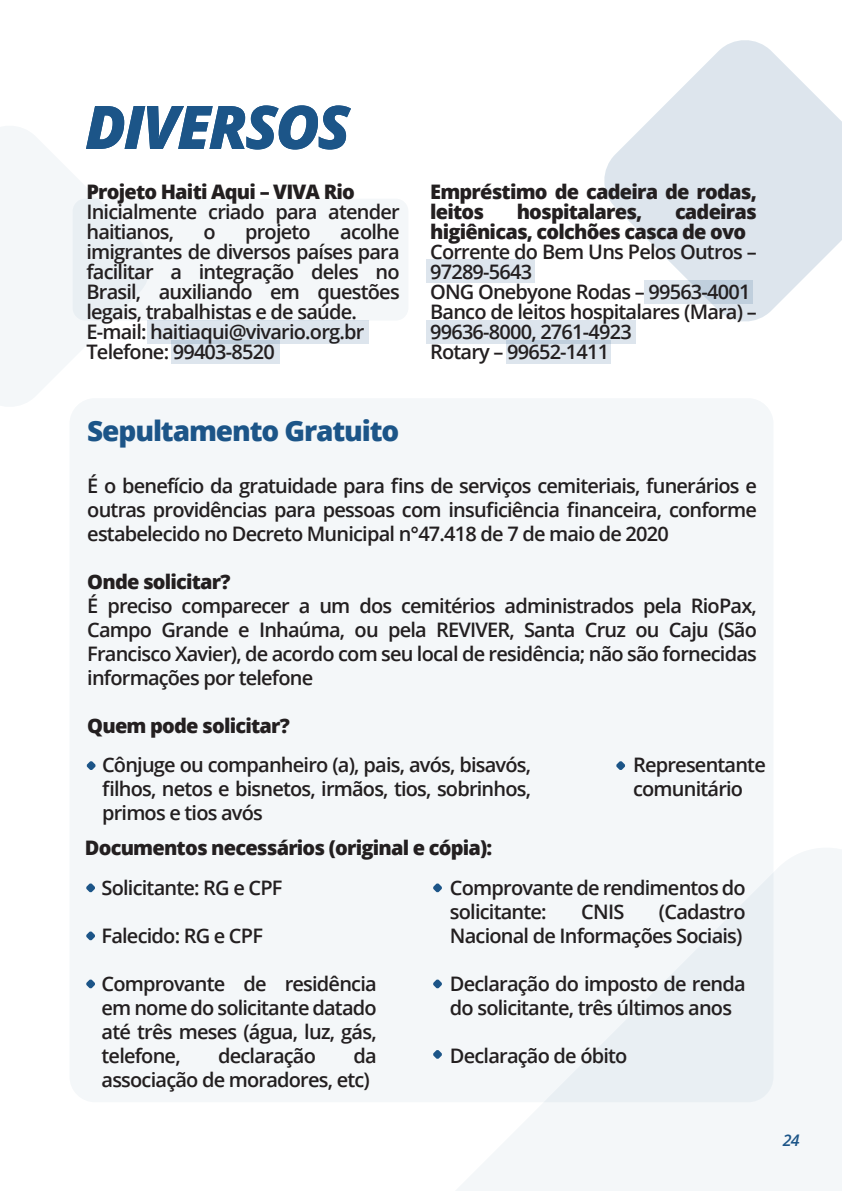
<style>
.page{position:relative;width:842px;height:1191px;background:#fff}
.page>*{position:absolute;margin:0;border:0;box-sizing:border-box;transform-origin:0 0}
.t1{font:italic 800 60px "Open Sans";letter-spacing:-.04em;color:#1c5588}
.t2{font:800 28px "Open Sans";letter-spacing:-.04em;color:#1c5588}
.t3{font:600 20px/24px "Open Sans";letter-spacing:-.04em;color:#231f20}
.t4{font:800 20px/20px "Open Sans";letter-spacing:-.04em;color:#231f20}
.t5{font:italic 600 16px "Open Sans";color:#1c5588}
</style>
<div class="page">
<svg style="left:456px;top:848px;width:386px;height:343px;fill:#f4f7f9"></svg>
<svg style="left:604px;top:40px;width:238px;height:281px;fill:#dde5ed"></svg>
<svg style="left:0;top:126px;width:110px;height:280px;fill:#f4f7f9"></svg>
<div style="left:171px;top:340px;width:108px;height:24px;background:#dde5ed"></div>
<div style="left:426px;top:260px;width:108px;height:23px;background:#dde5ed"></div>
<svg style="left:645px;top:280px;width:108px;height:23px;background:#cedae5"></svg>
<div style="left:507px;top:340px;width:104px;height:24px;background:#dde5ed"></div>
<svg style="left:426px;top:321px;width:210px;height:23px;background:#dae3eb"></svg>
<svg style="left:147px;top:321px;width:221px;height:23px;background:#dae3eb"></svg>
<div style="left:73px;top:199px;width:335px;height:122px;background:#f4f7f9;border-radius:13px"></div>
<div style="left:69px;top:398px;width:704px;height:704px;background:#f4f7f9;border-radius:26px"></div>
<svg style="left:87px;top:761px;width:9px;height:9px"></svg>
<svg style="left:616px;top:761px;width:9px;height:9px"></svg>
<svg style="left:86px;top:883px;width:9px;height:9px"></svg>
<svg style="left:433px;top:883px;width:9px;height:9px"></svg>
<svg style="left:433px;top:1050px;width:9px;height:9px"></svg>
<svg style="left:433px;top:979px;width:9px;height:9px"></svg>
<svg style="left:86px;top:931px;width:9px;height:9px"></svg>
<svg style="left:86px;top:979px;width:9px;height:9px"></svg>
<h1 class="t1" style="left:85px;top:81px;width:267px">DIVERSOS</h1>
<p class="t4" style="left:86px;top:181px;width:270px">Projeto Haiti Aqui – VIVA Rio</p>
<p class="t3" style="left:86px;top:201px;width:315px;line-height:20px">Inicialmente criado para atender haitianos,</p>
<p class="t3" style="left:86px;top:221px;width:315px;line-height:20px;text-indent:254px">acolhe imigrantes de diversos países para facilitar a integração deles no<br>Brasil, auxiliando em questões legais, trabalhistas e de saúde.<br>E-mail: haitiaqui@vivario.org.br<br>Telefone: 99403-8520</p>
<p class="t3" style="left:204px;top:219px;width:14px">o</p>
<p class="t3" style="left:245px;top:219px;width:67px">projeto</p>
<p class="t4" style="left:430px;top:181px;width:328px">Empréstimo de cadeira de rodas, leitos</p>
<p class="t4" style="left:430px;top:201px;width:328px;text-indent:245px">cadeiras higiênicas, colchões casca de ovo</p>
<p class="t3" style="left:430px;top:241px;width:328px;line-height:20px">Corrente do Bem Uns Pelos Outros –<br>97289-5643<br>ONG Onebyone Rodas – 99563-4001<br>Banco de leitos hospitalares (Mara) –<br>99636-8000, 2761-4923<br>Rotary – 99652-1411</p>
<p class="t4" style="left:517px;top:201px;width:127px">hospitalares,</p>
<h2 class="t2" style="left:87px;top:409px;width:314px">Sepultamento Gratuito</h2>
<p class="t3" style="left:87px;top:473px;width:671px;text-align:justify">É o benefício da gratuidade para fins de serviços cemiteriais, funerários e outras providências para pessoas com insuficiência financeira, conforme estabelecido no Decreto Municipal n°47.418 de 7 de maio de 2020</p>
<p class="t4" style="left:87px;top:571px;width:145px">Onde solicitar?</p>
<p class="t3" style="left:87px;top:593px;width:671px;text-align:justify">É preciso comparecer a um dos cemitérios administrados pela RioPax, Campo Grande e Inhaúma, ou pela REVIVER, Santa Cruz ou Caju (São Francisco Xavier), de acordo com seu local de residência; não são fornecidas informações por telefone</p>
<p class="t4" style="left:87px;top:715px;width:204px">Quem pode solicitar?</p>
<p class="t3" style="left:102px;top:752px;width:431px;text-align:justify">Cônjuge ou companheiro (a), pais, avós, bisavós, filhos, netos e bisnetos, irmãos, tios, sobrinhos, primos e tios avós</p>
<p class="t3" style="left:633px;top:752px;width:134px">Representante comunitário</p>
<p class="t4" style="left:85px;top:837px;width:409px">Documentos necessários (original e cópia):</p>
<p class="t3" style="left:102px;top:875px;width:182px">Solicitante: RG e CPF</p>
<p class="t3" style="left:102px;top:923px;width:163px">Falecido: RG e CPF</p>
<p class="t3" style="left:102px;top:971px;width:277px;text-align:justify">Comprovante de residência em nome do solicitante datado até três meses (água, luz, gás, telefone,</p>
<p class="t3" style="left:102px;top:1043px;width:277px;text-indent:252px">da associação de moradores, etc)</p>
<p class="t3" style="left:218px;top:1043px;width:99px">declaração</p>
<p class="t3" style="left:450px;top:875px;width:297px">Comprovante de rendimentos do solicitante:</p>
<p class="t3" style="left:450px;top:899px;width:297px;text-align:right">(Cadastro<br>Nacional de Informações Sociais)</p>
<p class="t3" style="left:450px;top:971px;width:297px">Declaração do imposto de renda do solicitante, três últimos anos</p>
<p class="t3" style="left:450px;top:1043px;width:179px">Declaração de óbito</p>
<p class="t3" style="left:581px;top:899px;width:45px">CNIS</p>
<p class="t5" style="left:783px;top:1129px;width:18px">24</p>
</div>
